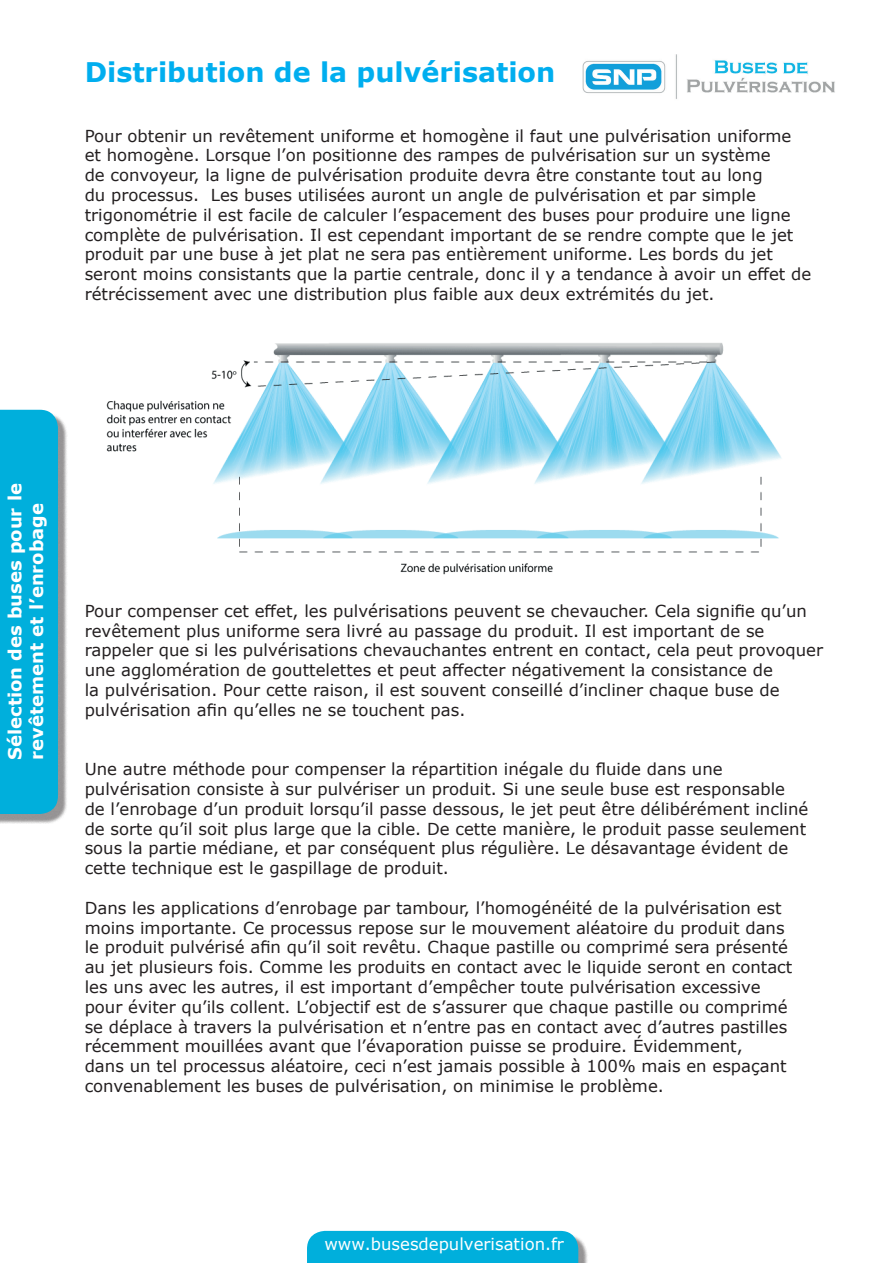
<style>
.page{position:relative;width:893px;height:1263px;background:#fff}
.page>*{position:absolute;margin:0;border:0;box-sizing:border-box;transform-origin:0 0}
.t1{font:700 27px "Verdana";color:#00aeef}
.t2{font:700 18px/21.6px "Verdana";color:#fff}
.t3{font:16.5px/19.8px "Verdana";color:#231f20}
.t4{font:16.5px "Verdana";color:#fff}
</style>
<div class="page">
<div style="left:310px;top:1234px;width:278px;height:29px;background:#231f20;opacity:.49"></div>
<div style="left:307px;top:1231px;width:271px;height:32px;background:#00afdc"></div>
<div style="left:0;top:413px;width:68px;height:411px;background:#231f20;opacity:.49"></div>
<div style="left:0;top:410px;width:58px;height:404px;background:#00afdc"></div>
<img style="left:582px;top:54px;width:253px;height:45px">
<img style="left:106px;top:343px;width:676px;height:232px">
<h1 class="t1" style="left:85px;top:53px;width:472px">Distribution de la pulvérisation</h1>
<p class="t3" style="left:85px;top:125px;width:728px">Pour obtenir un revêtement uniforme et homogène il faut une pulvérisation uniforme et homogène. Lorsque l’on positionne des rampes de pulvérisation sur un système<br>de convoyeur, la ligne de pulvérisation produite devra être constante tout au long<br>du processus. Les buses utilisées auront un angle de pulvérisation et par simple trigonométrie il est facile de calculer l’espacement des buses pour produire une ligne complète de pulvérisation. Il est cependant important de se rendre compte que le jet produit par une buse à jet plat ne sera pas entièrement uniforme. Les bords du jet seront moins consistants que la partie centrale, donc il y a tendance à avoir un effet de rétrécissement avec une distribution plus faible aux deux extrémités du jet.</p>
<p class="t2" style="left:4px;top:760px;width:278px;rotate:-90deg">Sélection des buses pour le revêtement et l’enrobage</p>
<p class="t3" style="left:85px;top:601px;width:740px">Pour compenser cet effet, les pulvérisations peuvent se chevaucher. Cela signifie qu’un revêtement plus uniforme sera livré au passage du produit. Il est important de se rappeler que si les pulvérisations chevauchantes entrent en contact, cela peut provoquer une agglomération de gouttelettes et peut affecter négativement la consistance de<br>la pulvérisation. Pour cette raison, il est souvent conseillé d’incliner chaque buse de pulvérisation afin qu’elles ne se touchent pas.</p>
<p class="t3" style="left:85px;top:759px;width:725px">Une autre méthode pour compenser la répartition inégale du fluide dans une pulvérisation consiste à sur pulvériser un produit. Si une seule buse est responsable de l’enrobage d’un produit lorsqu’il passe dessous, le jet peut être délibérément incliné de sorte qu’il soit plus large que la cible. De cette manière, le produit passe seulement sous la partie médiane, et par conséquent plus régulière. Le désavantage évident de cette technique est le gaspillage de produit.</p>
<p class="t3" style="left:85px;top:898px;width:709px">Dans les applications d’enrobage par tambour, l’homogénéité de la pulvérisation est moins importante. Ce processus repose sur le mouvement aléatoire du produit dans le produit pulvérisé afin qu’il soit revêtu. Chaque pastille ou comprimé sera présenté au jet plusieurs fois. Comme les produits en contact avec le liquide seront en contact les uns avec les autres, il est important d’empêcher toute pulvérisation excessive pour éviter qu’ils collent. L’objectif est de s’assurer que chaque pastille ou comprimé se déplace à travers la pulvérisation et n’entre pas en contact avec d’autres pastilles récemment mouillées avant que l’évaporation puisse se produire. Évidemment,<br>dans un tel processus aléatoire, ceci n’est jamais possible à 100% mais en espaçant convenablement les buses de pulvérisation, on minimise le problème.</p>
<p class="t4" style="left:324px;top:1232px;width:241px">www.busesdepulverisation.fr</p>
</div>
